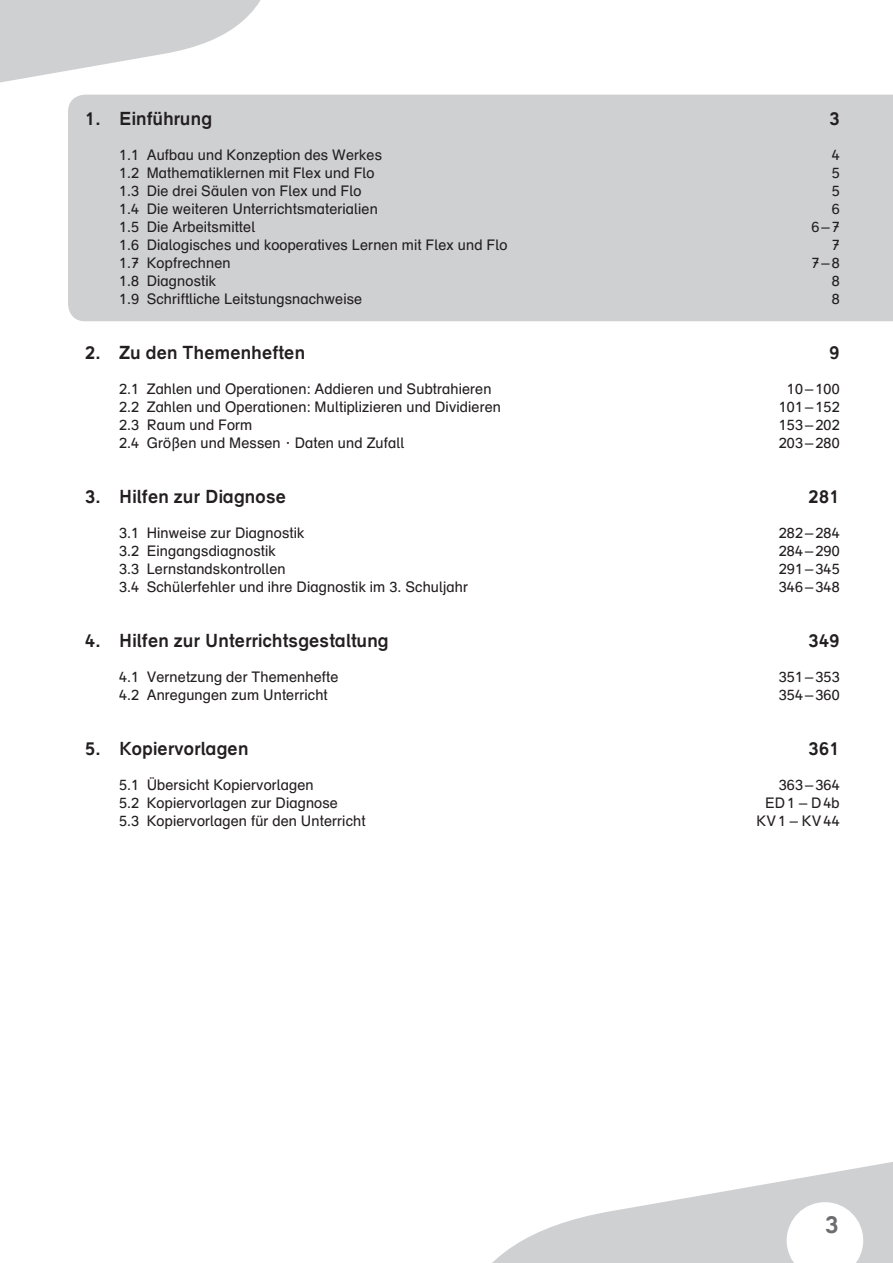
<style>
.page{position:relative;width:893px;height:1263px;background:#fff}
.page>*{position:absolute;margin:0;border:0;box-sizing:border-box;transform-origin:0 0}
.t1{font:700 24.75px "Druckschrift BH";color:#6c6d70}
.t2{font:700 18.75px "Druckschrift BH";color:#231f20}
.t3{font:15px "Druckschrift BH";color:#231f20}
</style>
<div class="page">
<svg style="left:492px;top:1162px;width:401px;height:101px;fill:#cfd0d2"></svg>
<svg style="left:787px;top:1202px;width:76px;height:61px"></svg>
<svg style="left:0;top:0;width:261px;height:82px"></svg>
<div style="left:68px;top:95px;width:825px;height:226px;background:#cfd0d2"></div>
<p class="t2" style="left:85px;top:107px;width:129px">1. Einführung</p>
<p class="t2" style="left:829px;top:107px;width:12px">3</p>
<p class="t3" style="left:119px;top:146px;width:265px">1.1 Aufbau und Konzeption des Werkes</p>
<p class="t3" style="left:832px;top:146px;width:10px">4</p>
<p class="t3" style="left:119px;top:164px;width:257px">1.2 Mathematiklernen mit Flex und Flo</p>
<p class="t3" style="left:832px;top:164px;width:10px">5</p>
<p class="t3" style="left:119px;top:182px;width:244px">1.3 Die drei Säulen von Flex und Flo</p>
<p class="t3" style="left:832px;top:182px;width:10px">5</p>
<p class="t3" style="left:119px;top:200px;width:260px">1.4 Die weiteren Unterrichtsmaterialien</p>
<p class="t3" style="left:832px;top:200px;width:10px">6</p>
<p class="t3" style="left:119px;top:218px;width:138px">1.5 Die Arbeitsmittel</p>
<p class="t3" style="left:811px;top:218px;width:30px">6–7</p>
<p class="t3" style="left:119px;top:236px;width:390px">1.6 Dialogisches und kooperatives Lernen mit Flex und Flo</p>
<p class="t3" style="left:832px;top:236px;width:10px">7</p>
<p class="t3" style="left:119px;top:254px;width:113px">1.7 Kopfrechnen</p>
<p class="t3" style="left:811px;top:254px;width:30px">7–8</p>
<p class="t3" style="left:119px;top:272px;width:99px">1.8 Diagnostik</p>
<p class="t3" style="left:832px;top:272px;width:10px">8</p>
<p class="t3" style="left:119px;top:290px;width:245px">1.9 Schriftliche Leitstungsnachweise</p>
<p class="t3" style="left:832px;top:290px;width:10px">8</p>
<p class="t2" style="left:85px;top:341px;width:222px">2. Zu den Themenheften</p>
<p class="t2" style="left:829px;top:341px;width:12px">9</p>
<p class="t3" style="left:119px;top:380px;width:374px">2.1 Zahlen und Operationen: Addieren und Subtrahieren</p>
<p class="t3" style="left:787px;top:380px;width:54px">10–100</p>
<p class="t3" style="left:119px;top:398px;width:384px">2.2 Zahlen und Operationen: Multiplizieren und Dividieren</p>
<p class="t3" style="left:779px;top:398px;width:63px">101–152</p>
<p class="t3" style="left:119px;top:416px;width:135px">2.3 Raum und Form</p>
<p class="t3" style="left:779px;top:416px;width:63px">153–202</p>
<p class="t3" style="left:119px;top:434px;width:287px">2.4 Größen und Messen · Daten und Zufall</p>
<p class="t3" style="left:779px;top:434px;width:63px">203–280</p>
<p class="t2" style="left:85px;top:485px;width:203px">3. Hilfen zur Diagnose</p>
<p class="t2" style="left:809px;top:485px;width:33px">281</p>
<p class="t3" style="left:119px;top:524px;width:187px">3.1 Hinweise zur Diagnostik</p>
<p class="t3" style="left:779px;top:524px;width:63px">282–284</p>
<p class="t3" style="left:119px;top:542px;width:158px">3.2 Eingangsdiagnostik</p>
<p class="t3" style="left:779px;top:542px;width:63px">284–290</p>
<p class="t3" style="left:119px;top:560px;width:168px">3.3 Lernstandskontrollen</p>
<p class="t3" style="left:779px;top:560px;width:63px">291–345</p>
<p class="t3" style="left:119px;top:578px;width:351px">3.4 Schülerfehler und ihre Diagnostik im 3. Schuljahr</p>
<p class="t3" style="left:779px;top:578px;width:63px">346–348</p>
<p class="t2" style="left:85px;top:629px;width:305px">4. Hilfen zur Unterrichtsgestaltung</p>
<p class="t2" style="left:809px;top:629px;width:33px">349</p>
<p class="t3" style="left:119px;top:668px;width:221px">4.1 Vernetzung der Themenhefte</p>
<p class="t3" style="left:779px;top:668px;width:63px">351–353</p>
<p class="t3" style="left:119px;top:686px;width:210px">4.2 Anregungen zum Unterricht</p>
<p class="t3" style="left:779px;top:686px;width:63px">354–360</p>
<p class="t2" style="left:85px;top:737px;width:165px">5. Kopiervorlagen</p>
<p class="t2" style="left:809px;top:737px;width:33px">361</p>
<p class="t3" style="left:119px;top:776px;width:196px">5.1 Übersicht Kopiervorlagen</p>
<p class="t3" style="left:779px;top:776px;width:63px">363–364</p>
<p class="t3" style="left:119px;top:794px;width:220px">5.2 Kopiervorlagen zur Diagnose</p>
<p class="t3" style="left:765px;top:794px;width:76px">ED1 – D4b</p>
<p class="t3" style="left:119px;top:812px;width:248px">5.3 Kopiervorlagen für den Unterricht</p>
<p class="t3" style="left:756px;top:812px;width:85px">KV1 – KV44</p>
<p class="t1" style="left:825px;top:1210px;width:15px">3</p>
</div>
